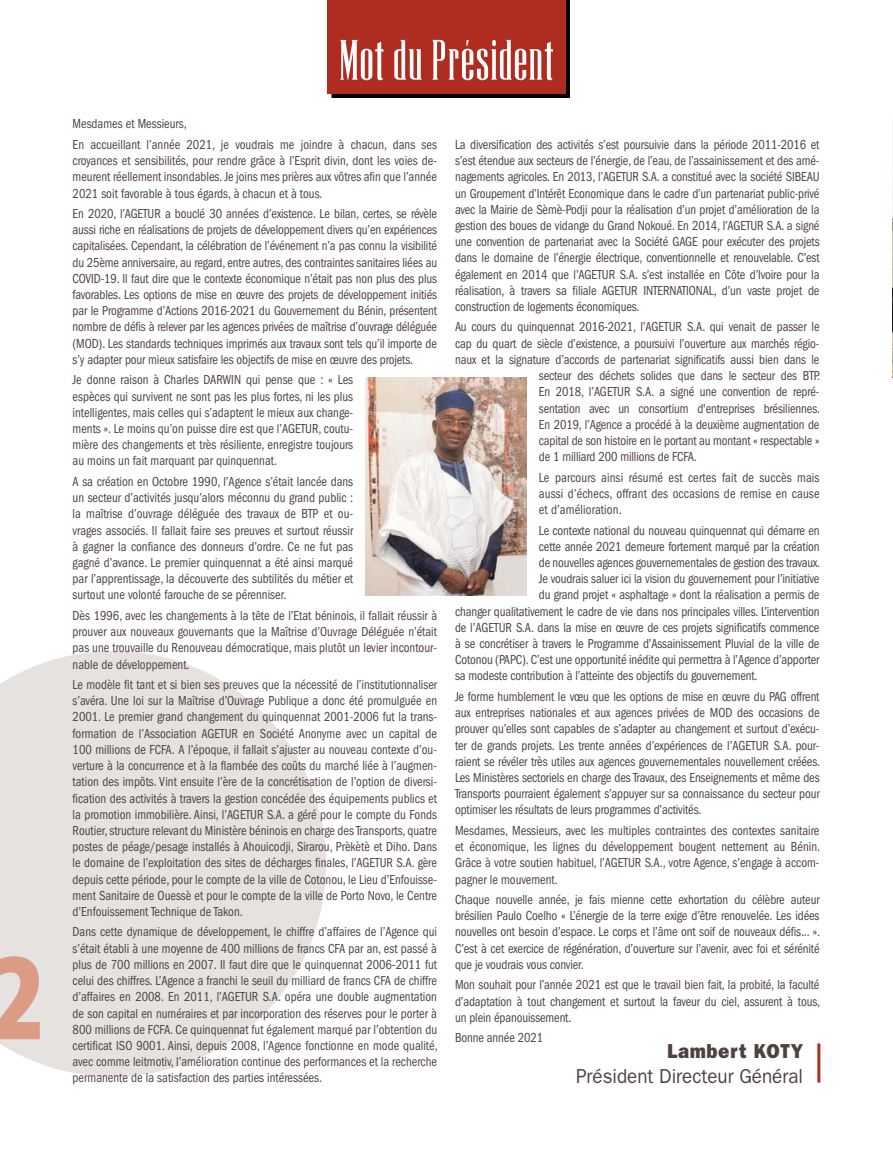
<style>
.page{position:relative;width:893px;height:1149px;background:#fff}
.page>*{position:absolute;margin:0;border:0;box-sizing:border-box;transform-origin:0 0}
.t1{font:900 condensed 126px "Myriad Pro";color:#d6947e}
.t2{font:57px "La Tribune CP";letter-spacing:.02em;color:#fff}
.t3{font:20.25px "ITC Franklin Gothic Std";color:#4e423f;scale:.93 1}
.t4{font:20.25px "ITC Franklin Gothic Std Hvy";letter-spacing:.04em;color:#4e423f;scale:.93 1}
.t5{font:condensed 13.5px/16.2px "ITC Franklin Gothic Std";letter-spacing:-.01em;color:#4e423f;text-align:justify;scale:.93 1}
</style>
<div class="page">
<svg style="left:0;top:651px;width:326px;height:425px;fill:#e5e2e0"></svg>
<div style="left:332px;top:0;width:238px;height:98px;background:#000"></div>
<div style="left:327px;top:0;width:239px;height:94px;background:#af2c20"></div>
<img style="left:366px;top:377px;width:160px;height:218px">
<hr style="left:817px;top:1043px;width:3px;height:39px;background:#af2c20">
<img style="left:892px;top:119px;width:1px;height:258px">
<h1 class="t1" style="left:-9px;top:926px;width:56px">2</h1>
<h2 class="t2" style="left:339px;top:32px;width:216px">Mot du Président</h2>
<p class="t5" style="left:73px;top:114px;width:393px;line-height:20.4px">Mesdames et Messieurs,<br>En accueillant l’année 2021, je voudrais me joindre à chacun, dans ses</p>
<p class="t5" style="left:73px;top:153px;width:393px">croyances et sensibilités, pour rendre grâce à l’Esprit divin, dont les voies de&shy;meurent réellement insondables. Je joins mes prières aux vôtres afin que l’année 2021 soit favorable à tous égards, à chacun et à tous.</p>
<p class="t5" style="left:73px;top:205px;width:393px">En 2020, l’AGETUR a bouclé 30 années d’existence. Le bilan, certes, se révèle aussi riche en réalisations de projets de développement divers qu’en expériences capitalisées. Cependant, la célébration de l’événement n’a pas connu la visibilité du 25ème anniversaire, au regard, entre autres, des contraintes sanitaires liées au COVID-19. Il faut dire que le contexte économique n’était pas non plus des plus favorables. Les options de mise en œuvre des projets de développement initiés par le Programme d’Actions 2016-2021 du Gouvernement du Bénin, présentent nombre de défis à relever par les agences privées de maîtrise d’ouvrage déléguée (MOD). Les standards techniques imprimés aux travaux sont tels qu’il importe de s’y adapter pour mieux satisfaire les objectifs de mise en œuvre des projets.</p>
<p class="t5" style="left:73px;top:372px;width:303px">Je donne raison à Charles DARWIN qui pense que : « Les espèces qui survivent ne sont pas les plus fortes, ni les plus intelligentes, mais celles qui s’adaptent le mieux aux change&shy;ments ». Le moins qu’on puisse dire est que l’AGETUR, coutu&shy;mière des changements et très résiliente, enregistre toujours au moins un fait marquant par quinquennat.</p>
<p class="t5" style="left:73px;top:473px;width:303px">A sa création en Octobre 1990, l’Agence s’était lancée dans un secteur d’activités jusqu’alors méconnu du grand public : la maîtrise d’ouvrage déléguée des travaux de BTP et ou&shy;vrages associés. Il fallait faire ses preuves et surtout réussir à gagner la confiance des donneurs d’ordre. Ce ne fut pas gagné d’avance. Le premier quinquennat a été ainsi marqué par l’apprentissage, la découverte des subtilités du métier et surtout une volonté farouche de se pérenniser.</p>
<p class="t5" style="left:73px;top:607px;width:393px">Dès 1996, avec les changements à la tête de l’Etat béninois, il fallait réussir à prouver aux nouveaux gouvernants que la Maîtrise d’Ouvrage Déléguée n’était pas une trouvaille du Renouveau démocratique, mais plutôt un levier incontour&shy;nable de développement.</p>
<p class="t5" style="left:73px;top:676px;width:393px">Le modèle fit tant et si bien ses preuves que la nécessité de l’institutionnaliser s’avéra. Une loi sur la Maîtrise d’Ouvrage Publique a donc été promulguée en 2001. Le premier grand changement du quinquennat 2001-2006 fut la trans&shy;formation de l’Association AGETUR en Société Anonyme avec un capital de 100 millions de FCFA. A l’époque, il fallait s’ajuster au nouveau contexte d’ou&shy;verture à la concurrence et à la flambée des coûts du marché liée à l’augmen&shy;tation des impôts. Vint ensuite l’ère de la concrétisation de l’option de diversi&shy;fication des activités à travers la gestion concédée des équipements publics et la promotion immobilière. Ainsi, l’AGETUR S.A. a géré pour le compte du Fonds Routier, structure relevant du Ministère béninois en charge des Transports, quatre postes de péage/pesage installés à Ahouicodji, Sirarou, Prèkètè et Diho. Dans le domaine de l’exploitation des sites de décharges finales, l’AGETUR S.A. gère depuis cette période, pour le compte de la ville de Cotonou, le Lieu d’Enfouisse&shy;ment Sanitaire de Ouessè et pour le compte de la ville de Porto Novo, le Centre d’Enfouissement Technique de Takon.</p>
<p class="t5" style="left:73px;top:923px;width:394px">Dans cette dynamique de développement, le chiffre d’affaires de l’Agence qui s’était établi à une moyenne de 400 millions de francs CFA par an, est passé à plus de 700 millions en 2007. Il faut dire que le quinquennat 2006-2011 fut celui des chiffres. L’Agence a franchi le seuil du milliard de francs CFA de chiffre d’affaires en 2008. En 2011, l’AGETUR S.A. opéra une double augmentation de son capital en numéraires et par incorporation des réserves pour le porter à 800 millions de FCFA. Ce quinquennat fut également marqué par l’obtention du certificat ISO 9001. Ainsi, depuis 2008, l’Agence fonctionne en mode qualité, avec comme leitmotiv, l’amélioration continue des performances et la recherche permanente de la satisfaction des parties intéressées.</p>
<p class="t5" style="left:455px;top:136px;width:393px">La diversification des activités s’est poursuivie dans la période 2011-2016 et s’est étendue aux secteurs de l’énergie, de l’eau, de l’assainissement et des amé&shy;nagements agricoles. En 2013, l’AGETUR S.A. a constitué avec la société SIBEAU un Groupement d’Intérêt Economique dans le cadre d’un partenariat public-privé avec la Mairie de Sèmè-Podji pour la réalisation d’un projet d’amélioration de la gestion des boues de vidange du Grand Nokoué. En 2014, l’AGETUR S.A. a signé une convention de partenariat avec la Société GAGE pour exécuter des projets dans le domaine de l’énergie électrique, conventionnelle et renouvelable. C’est également en 2014 que l’AGETUR S.A. s’est installée en Côte d’Ivoire pour la réalisation, à travers sa filiale AGETUR INTERNATIONAL, d’un vaste projet de construction de logements économiques.</p>
<p class="t5" style="left:455px;top:319px;width:393px">Au cours du quinquennat 2016-2021, l’AGETUR S.A. qui venait de passer le</p>
<p class="t5" style="left:455px;top:335px;width:393px">cap du quart de siècle d’existence, a poursuivi l’ouverture aux marchés régio-</p>
<p class="t5" style="left:455px;top:351px;width:393px">naux et la signature d’accords de partenariat significatifs aussi bien dans le</p>
<p class="t5" style="left:539px;top:367px;width:304px">secteur des déchets solides que dans le secteur des BTP.</p>
<p class="t5" style="left:539px;top:384px;width:303px">En 2018, l’AGETUR S.A. a signé une convention de repré-</p>
<p class="t5" style="left:539px;top:400px;width:304px">sentation avec un consortium d'entreprises brésiliennes.</p>
<p class="t5" style="left:539px;top:416px;width:303px">En 2019, l’Agence a procédé à la deuxième augmentation de</p>
<p class="t5" style="left:539px;top:432px;width:303px">capital de son histoire en le portant au montant « respectable »</p>
<p class="t5" style="left:539px;top:448px;width:171px">de 1 milliard 200 millions de FCFA.</p>
<p class="t5" style="left:539px;top:469px;width:303px">Le parcours ainsi résumé est certes fait de succès mais aussi d’échecs, offrant des occasions de remise en cause et d’amélioration.</p>
<p class="t5" style="left:539px;top:522px;width:303px">Le contexte national du nouveau quinquennat qui démarre en</p>
<p class="t5" style="left:539px;top:538px;width:303px">cette année 2021 demeure fortement marqué par la création</p>
<p class="t5" style="left:539px;top:554px;width:304px">de nouvelles agences gouvernementales de gestion des travaux.</p>
<p class="t5" style="left:539px;top:570px;width:303px">Je voudrais saluer ici la vision du gouvernement pour l’initiative</p>
<p class="t5" style="left:539px;top:586px;width:303px">du grand projet « asphaltage » dont la réalisation a permis de</p>
<p class="t5" style="left:455px;top:603px;width:393px">changer qualitativement le cadre de vie dans nos principales villes. L’intervention</p>
<p class="t5" style="left:455px;top:619px;width:393px">de l’AGETUR S.A. dans la mise en œuvre de ces projets significatifs commence</p>
<p class="t5" style="left:455px;top:635px;width:393px">à se concrétiser à travers le Programme d’Assainissement Pluvial de la ville de</p>
<p class="t5" style="left:455px;top:651px;width:393px">Cotonou (PAPC). C’est une opportunité inédite qui permettra à l’Agence d’apporter</p>
<p class="t5" style="left:455px;top:667px;width:327px">sa modeste contribution à l’atteinte des objectifs du gouvernement.</p>
<p class="t5" style="left:455px;top:688px;width:394px">Je forme humblement le vœu que les options de mise en œuvre du PAG offrent aux entreprises nationales et aux agences privées de MOD des occasions de prouver qu’elles sont capables de s’adapter au changement et surtout d’exécu&shy;ter de grands projets. Les trente années d’expériences de l’AGETUR S.A. pour&shy;raient se révéler très utiles aux agences gouvernementales nouvellement créées.<br>Les Ministères sectoriels en charge des Travaux, des Enseignements et même des Transports pourraient également s’appuyer sur sa connaissance du secteur pour optimiser les résultats de leurs programmes d’activités.</p>
<p class="t5" style="left:455px;top:822px;width:394px">Mesdames, Messieurs, avec les multiples contraintes des contextes sanitaire et économique, les lignes du développement bougent nettement au Bénin.<br>Grâce à votre soutien habituel, l’AGETUR S.A., votre Agence, s’engage à accom&shy;pagner le mouvement.</p>
<p class="t5" style="left:455px;top:891px;width:394px">Chaque nouvelle année, je fais mienne cette exhortation du célèbre auteur brésilien Paulo Coelho « L’énergie de la terre exige d’être renouvelée. Les idées nouvelles ont besoin d’espace. Le corps et l’âme ont soif de nouveaux défis... ».<br>C’est à cet exercice de régénération, d’ouverture sur l’avenir, avec foi et sérénité que je voudrais vous convier.</p>
<p class="t5" style="left:455px;top:976px;width:394px">Mon souhait pour l’année 2021 est que le travail bien fait, la probité, la faculté d’adaptation à tout changement et surtout la faveur du ciel, assurent à tous, un plein épanouissement.</p>
<p class="t5" style="left:455px;top:1029px;width:96px">Bonne année 2021</p>
<h3 class="t4" style="left:667px;top:1039px;width:148px">Lambert KOTY</h3>
<h3 class="t3" style="left:576px;top:1063px;width:246px">Président Directeur Général</h3>
</div>
